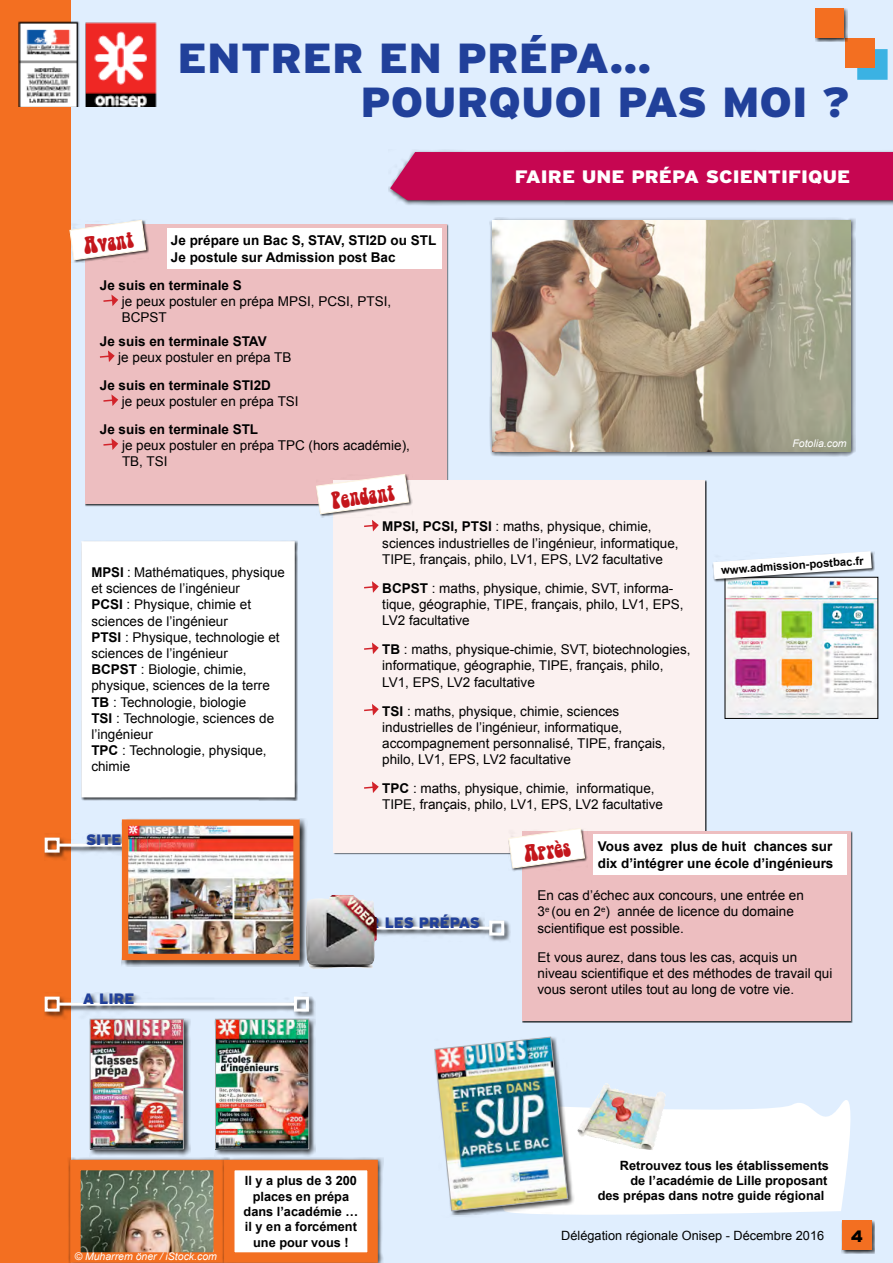
<style>
.page{position:relative;width:893px;height:1263px;background:#fff}
.page>*{position:absolute;margin:0;border:0;box-sizing:border-box;transform-origin:0 0}
.t1{font:900 42px/44.1px "Interstate";color:#21409a;scale:1.06 1}
.t2{font:22.5px "Balloon";color:#c4161c}
.t3{font:22.35px "Balloon";color:#c4161c}
.t4{font:900 18px "Interstate";color:#fff;scale:1.1 1}
.t5{font:900 16.5px "Interstate";color:#000}
.t6{font:900 15px "Interstate";color:#21409a}
.t7{font:13.5px/16.2px "Arial";color:#000}
.t8{font:700 13.5px/16.2px "Arial";color:#000}
.t9{font:700 12.75px/15.3px "Arial";color:#000;text-align:center}
.t10{font:12.75px "Arial";color:#000}
.t11{font:700 11.25px "Arial";color:#000}
.t12{font:italic 10.5px "Arial";color:#fff}
.s1{font-weight:700}
</style>
<div class="page">
<div style="left:70px;top:0;width:823px;height:1263px;background:#e0eefe"></div>
<div style="left:0;top:0;width:70px;height:1263px;background:#f36f21"></div>
<div style="left:841px;top:1220px;width:34px;height:34px;background:#000;opacity:.75"></div>
<div style="left:842px;top:1220px;width:30px;height:30px;background:#f36f21"></div>
<div style="left:857px;top:49px;width:31px;height:31px;background:#3bb2e3"></div>
<div style="left:845px;top:38px;width:30px;height:30px;background:#f36f21"></div>
<div style="left:815px;top:8px;width:32px;height:34px;background:#000;opacity:.75"></div>
<div style="left:815px;top:9px;width:29px;height:29px;background:#f36f21"></div>
<div style="left:68px;top:1157px;width:162px;height:106px;background:#000;opacity:.75"></div>
<img style="left:81px;top:1171px;width:132px;height:81px">
<div style="left:70px;top:1160px;width:154px;height:103px;border:10px solid #f36f21"></div>
<div style="left:222px;top:1157px;width:162px;height:106px;background:#000;opacity:.75"></div>
<div style="left:229px;top:1165px;width:144px;height:92px;background:#fff"></div>
<div style="left:224px;top:1160px;width:154px;height:103px;border:10px solid #f36f21"></div>
<div style="left:490px;top:218px;width:366px;height:239px;background:#000;opacity:.75"></div>
<img style="left:492px;top:220px;width:358px;height:231px">
<svg style="left:575px;top:1092px;width:276px;height:123px;background:#f9fbfd"></svg>
<img style="left:577px;top:1083px;width:61px;height:66px">
<div style="left:434px;top:1036px;width:141px;height:181px;background:#000;opacity:.75"></div>
<img style="left:434px;top:1037px;width:134px;height:174px">
<div style="left:214px;top:1018px;width:102px;height:138px;background:#000;opacity:.75"></div>
<img style="left:217px;top:1021px;width:90px;height:126px">
<div style="left:215px;top:1019px;width:94px;height:130px;border:1px solid #a7a9ac"></div>
<div style="left:44px;top:992px;width:272px;height:27px;background:#000;opacity:.75"></div>
<hr style="left:58px;top:1002px;width:237px;height:3px;background:#fff">
<div style="left:45px;top:996px;width:15px;height:15px;border:3px solid #fff"></div>
<div style="left:294px;top:996px;width:15px;height:15px;border:3px solid #fff"></div>
<div style="left:314px;top:913px;width:197px;height:30px;background:#000;opacity:.75"></div>
<hr style="left:328px;top:926px;width:163px;height:3px;background:#fff">
<div style="left:489px;top:920px;width:15px;height:15px;border:3px solid #fff"></div>
<img style="left:307px;top:895px;width:70px;height:74px">
<div style="left:81px;top:541px;width:217px;height:260px;background:#000;opacity:.75"></div>
<div style="left:82px;top:542px;width:212px;height:255px;background:#fff"></div>
<div style="left:81px;top:541px;width:214px;height:256px;border:2px solid #fff"></div>
<div style="left:388px;top:150px;width:505px;height:56px;background:#000;opacity:.75"></div>
<div style="left:390px;top:152px;width:503px;height:48px;background:#c60651"></div>
<img style="left:727px;top:579px;width:149px;height:138px">
<div style="left:725px;top:577px;width:153px;height:142px;border:1px solid #000"></div>
<div style="left:713px;top:551px;width:162px;height:31px;background:#000;opacity:.75"></div>
<svg style="left:713px;top:551px;width:159px;height:28px"></svg>
<div style="left:85px;top:224px;width:361px;height:280px;background:#edbec0"></div>
<svg style="left:103px;top:294px;width:15px;height:12px"></svg>
<svg style="left:99px;top:350px;width:16px;height:12px"></svg>
<svg style="left:103px;top:394px;width:15px;height:12px"></svg>
<svg style="left:103px;top:438px;width:15px;height:12px"></svg>
<div style="left:69px;top:220px;width:80px;height:43px;background:#000;opacity:.75"></div>
<svg style="left:70px;top:220px;width:76px;height:40px"></svg>
<div style="left:167px;top:228px;width:274px;height:41px;background:#fff"></div>
<div style="left:334px;top:480px;width:371px;height:373px;background:#fbf1f0"></div>
<div style="left:316px;top:474px;width:97px;height:43px;background:#000;opacity:.75"></div>
<svg style="left:316px;top:474px;width:93px;height:40px"></svg>
<svg style="left:364px;top:520px;width:15px;height:11px"></svg>
<svg style="left:364px;top:581px;width:15px;height:12px"></svg>
<svg style="left:364px;top:642px;width:15px;height:12px"></svg>
<svg style="left:364px;top:704px;width:15px;height:11px"></svg>
<svg style="left:364px;top:781px;width:15px;height:12px"></svg>
<div style="left:522px;top:831px;width:328px;height:189px;background:#edbec0"></div>
<div style="left:594px;top:834px;width:253px;height:41px;background:#fff"></div>
<div style="left:508px;top:828px;width:80px;height:43px;background:#000;opacity:.75"></div>
<svg style="left:508px;top:828px;width:77px;height:40px"></svg>
<div style="left:44px;top:833px;width:244px;height:27px;background:#000;opacity:.75"></div>
<hr style="left:58px;top:843px;width:210px;height:3px;background:#fff">
<div style="left:45px;top:837px;width:15px;height:15px;border:3px solid #fff"></div>
<div style="left:121px;top:818px;width:186px;height:149px;background:#000;opacity:.75"></div>
<img style="left:129px;top:826px;width:164px;height:127px">
<div style="left:122px;top:819px;width:178px;height:141px;border:6px solid #f36f21"></div>
<div style="left:89px;top:1018px;width:101px;height:138px;background:#000;opacity:.75"></div>
<img style="left:92px;top:1021px;width:90px;height:126px">
<div style="left:90px;top:1019px;width:94px;height:130px;border:1px solid #a7a9ac"></div>
<img style="left:19px;top:21px;width:138px;height:85px">
<h1 class="t1" style="left:361px;top:36px;width:462px;text-indent:-183px">ENTRER EN PRÉPA...<br>POURQUOI PAS MOI ?</h1>
<h2 class="t2" style="left:81px;top:233px;width:52px;rotate:-8deg">Avant</h2>
<p class="t8" style="left:171px;top:233px;width:267px">Je prépare un Bac S, STAV, STI2D ou STL<br>Je postule sur Admission post Bac</p>
<p class="t8" style="left:100px;top:278px;width:143px">Je suis en terminale S</p>
<p class="t7" style="left:122px;top:293px;width:271px">je peux postuler en prépa MPSI, PCSI, PTSI,<br>BCPST</p>
<p class="t8" style="left:100px;top:333px;width:168px">Je suis en terminale STAV</p>
<p class="t7" style="left:118px;top:349px;width:175px">je peux postuler en prépa TB</p>
<p class="t8" style="left:100px;top:377px;width:173px">Je suis en terminale STI2D</p>
<p class="t7" style="left:122px;top:393px;width:178px">je peux postuler en prépa TSI</p>
<p class="t8" style="left:100px;top:421px;width:160px">Je suis en terminale STL</p>
<p class="t7" style="left:122px;top:437px;width:289px">je peux postuler en prépa TPC (hors académie),<br>TB, TSI</p>
<h3 class="t4" style="left:515px;top:166px;width:12px">FAIRE</h3>
<h3 class="t4" style="left:582px;top:166px;width:14px">UNE</h3>
<h3 class="t4" style="left:631px;top:166px;width:201px">PRÉPA SCIENTIFIQUE</h3>
<p class="t12" style="left:792px;top:437px;width:56px">Fotolia.com</p>
<p class="t7" style="left:91px;top:564px;width:195px"><span class="s1">MPSI</span> : Mathématiques, physique et sciences de l’ingénieur<br><span class="s1">PCSI</span> : Physique, chimie et sciences de l’ingénieur<br><span class="s1">PTSI</span> : Physique, technologie et sciences de l’ingénieur<br><span class="s1">BCPST</span> : Biologie, chimie, physique, sciences de la terre<br><span class="s1">TB</span> : Technologie, biologie<br><span class="s1">TSI</span> : Technologie, sciences de l’ingénieur<br><span class="s1">TPC</span> : Technologie, physique, chimie</p>
<p class="t6" style="left:86px;top:831px;width:37px">SITE</p>
<p class="t6" style="left:83px;top:990px;width:53px">A LIRE</p>
<h3 class="t3" style="left:330px;top:488px;width:64px;rotate:-8deg">Pendant</h3>
<p class="t7" style="left:382px;top:519px;width:298px"><span class="s1">MPSI, PCSI, PTSI</span> : maths, physique, chimie, sciences industrielles de l’ingénieur, informatique,<br>TIPE, français, philo, LV1, EPS, LV2 facultative</p>
<p class="t7" style="left:382px;top:580px;width:303px"><span class="s1">BCPST</span> : maths, physique, chimie, SVT, informa&shy;tique, géographie, TIPE, français, philo, LV1, EPS,<br>LV2 facultative</p>
<p class="t7" style="left:382px;top:641px;width:310px"><span class="s1">TB</span> : maths, physique-chimie, SVT, biotechnologies, informatique, géographie, TIPE, français, philo,<br>LV1, EPS, LV2 facultative</p>
<p class="t7" style="left:382px;top:703px;width:285px"><span class="s1">TSI</span> : maths, physique, chimie, sciences industrielles de l’ingénieur, informatique, accompagnement personnalisé, TIPE, français, philo, LV1, EPS, LV2 facultative</p>
<p class="t7" style="left:382px;top:780px;width:282px"><span class="s1">TPC</span> : maths, physique, chimie, informatique,<br>TIPE, français, philo, LV1, EPS, LV2 facultative</p>
<p class="t8" style="left:598px;top:839px;width:236px">Vous avez plus de huit chances sur</p>
<p class="t11" style="left:721px;top:563px;width:144px;rotate:-4deg">www.admission-postbac.fr</p>
<h2 class="t2" style="left:522px;top:841px;width:49px;rotate:-8deg">Après</h2>
<p class="t8" style="left:598px;top:855px;width:237px">dix d’intégrer une école d’ingénieurs</p>
<p class="t7" style="left:537px;top:887px;width:268px">En cas d’échec aux concours, une entrée en<br>3<sup>e</sup> (ou en 2<sup>e</sup>) année de licence du domaine scientifique est possible.</p>
<p class="t7" style="left:537px;top:949px;width:296px">Et vous aurez, dans tous les cas, acquis un niveau scientifique et des méthodes de travail qui vous seront utiles tout au long de votre vie.</p>
<p class="t6" style="left:348px;top:914px;width:134px">SUR LES PRÉPAS</p>
<p class="t12" style="left:74px;top:1249px;width:144px">© Muharrem öner / iStock.com</p>
<p class="t9" style="left:244px;top:1174px;width:116px">Il y a plus de 3 200 places en prépa dans l’académie … il y en a forcément une pour vous !</p>
<p class="t9" style="left:620px;top:1158px;width:211px">Retrouvez tous les établissements</p>
<p class="t9" style="left:630px;top:1173px;width:198px">de l’académie de Lille proposant</p>
<p class="t9" style="left:598px;top:1188px;width:228px">des prépas dans notre guide régional</p>
<p class="t10" style="left:561px;top:1227px;width:264px">Délégation régionale Onisep - Décembre 2016</p>
<p class="t5" style="left:851px;top:1226px;width:14px">4</p>
</div>
